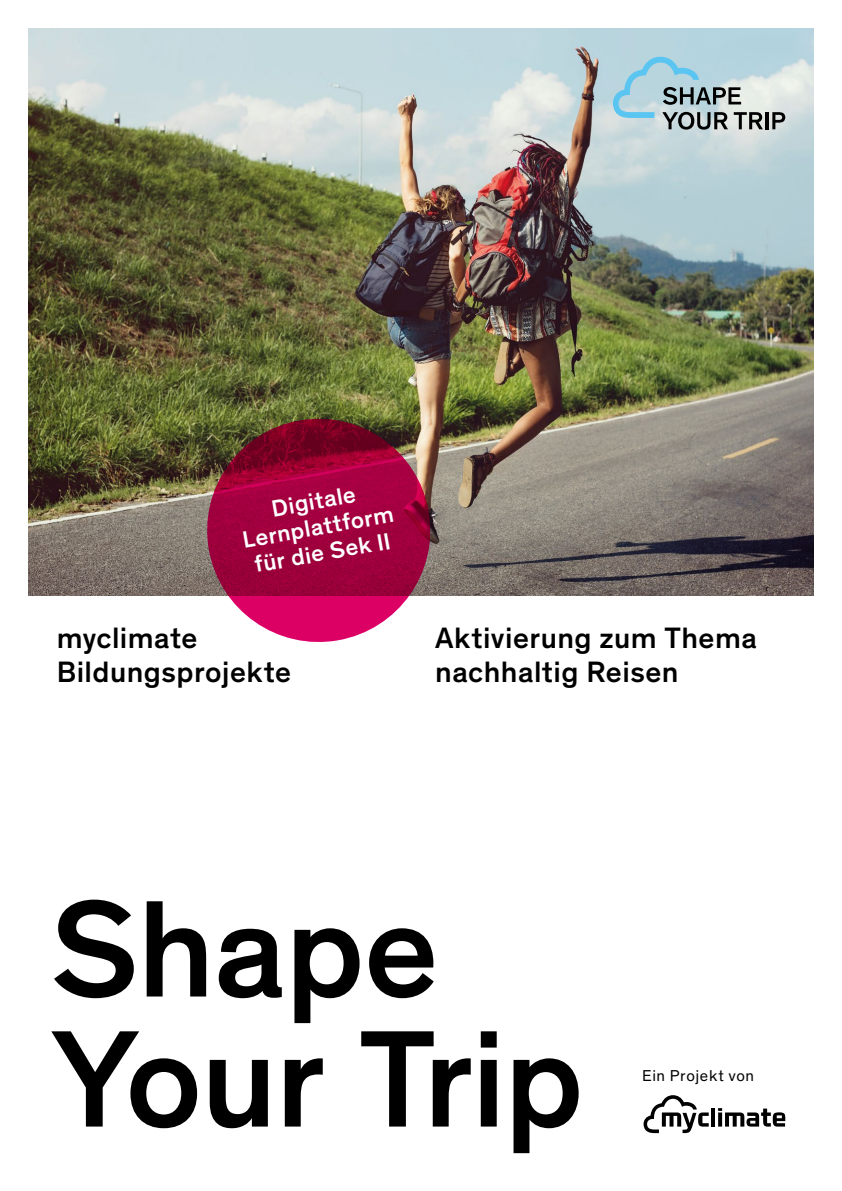
<style>
.page{position:relative;width:842px;height:1191px;background:#fff}
.page>*{position:absolute;margin:0;border:0;box-sizing:border-box;transform-origin:0 0}
.Headline_gross{font:500 140px "Theinhardt";letter-spacing:-.01em;color:#000}
.Sparten___Subline{font:500 30px/34px "Theinhardt";letter-spacing:.015em;color:#000}
.Störer_Kreis{font:500 24px "Theinhardt";color:#fff}
.Grundtext_klein{font:16px "Theinhardt";letter-spacing:.04em;color:#000}
</style>
<div class="page">
<img style="left:28px;top:28px;width:786px;height:567px">
<svg style="left:198px;top:410px;width:241px;height:232px;background:#a22e54"></svg>
<svg style="left:613px;top:57px;width:150px;height:73px;background:#a4bec6"></svg>
<hr style="left:765px;top:112px;width:3px;height:17px;background:#000">
<svg style="left:772px;top:112px;width:13px;height:17px"></svg>
<hr style="left:711px;top:1108px;width:4px;height:18px;background:#000">
<svg style="left:643px;top:1095px;width:66px;height:38px"></svg>
<svg style="left:718px;top:1108px;width:67px;height:18px"></svg>
<p class="Störer_Kreis" style="left:269px;top:491px;width:87px;rotate:-10deg">Digitale</p>
<p class="Störer_Kreis" style="left:240px;top:522px;width:154px;rotate:-10deg">Lernplattform</p>
<p class="Störer_Kreis" style="left:252px;top:547px;width:139px;rotate:-10deg">für die Sek II</p>
<p class="Sparten___Subline" style="left:57px;top:619px;width:142px">myclimate</p>
<p class="Sparten___Subline" style="left:57px;top:653px;width:236px">Bildungsprojekte</p>
<p class="Sparten___Subline" style="left:435px;top:619px;width:323px">Aktivierung zum Thema nachhaltig Reisen</p>
<p class="Headline_gross" style="left:51px;top:845px;width:389px">Shape</p>
<p class="Headline_gross" style="left:51px;top:975px;width:534px">Your Trip</p>
<p class="Grundtext_klein" style="left:642px;top:1064px;width:114px">Ein Projekt von</p>
</div>
